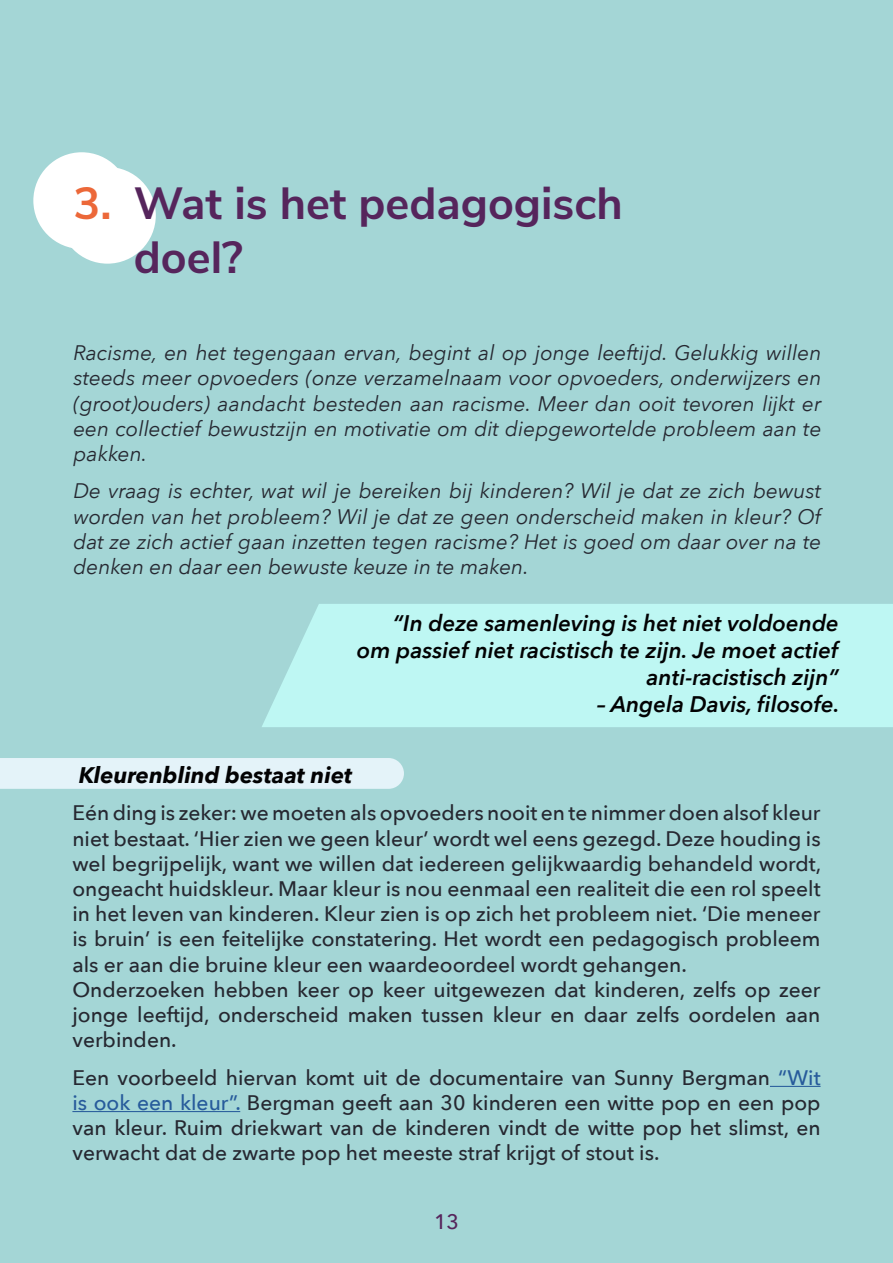
<style>
.page{position:relative;width:893px;height:1263px;background:#a4d6d6}
.page>*{position:absolute;margin:0;border:0;box-sizing:border-box;transform-origin:0 0}
.t1{font:700 45px/54px "Nunito Sans";color:#56255c}
.t2{font:italic 600 22.5px/27px "Avenir Next";color:#020203;text-align:right}
.t3{font:italic 700 22.5px "Avenir Next";color:#020203}
.t4{font:500 21px/25.2px "Avenir Next";color:#262831}
.t5{font:italic 21px/25.2px "Avenir Next";color:#262831;text-align:justify}
.t6{font:500 21px "Avenir Next";color:#56255c}
.s1{color:#ec6839}
.s2{color:#275b9b}
</style>
<div class="page">
<div style="left:59px;top:167px;width:97px;height:97px;background:#fff;border-radius:50%"></div>
<div style="left:33px;top:152px;width:97px;height:97px;background:#fff;border-radius:50%"></div>
<div style="left:0;top:758px;width:404px;height:31px;background:#e4f3f9"></div>
<hr style="left:770px;top:1086px;width:50px;height:1px;background:#275b9b">
<hr style="left:72px;top:1111px;width:168px;height:1px;background:#275b9b">
<div style="left:262px;top:604px;width:631px;height:123px;background:#bef7f3"></div>
<h1 class="t1" style="left:134px;top:174px;width:490px;text-indent:-61px"><span class="s1">3.</span> Wat is het pedagogisch doel?</h1>
<p class="t5" style="left:73px;top:339px;width:750px">Racisme, en het tegengaan ervan, begint al op jonge leeftijd. Gelukkig willen steeds meer opvoeders (onze verzamelnaam voor opvoeders, onderwijzers en (groot)ouders) aandacht besteden aan racisme. Meer dan ooit tevoren lijkt er een collectief bewustzijn en motivatie om dit diepgewortelde probleem aan te pakken.</p>
<p class="t5" style="left:73px;top:478px;width:750px">De vraag is echter, wat wil je bereiken bij kinderen? Wil je dat ze zich bewust worden van het probleem? Wil je dat ze geen onderscheid maken in kleur? Of dat ze zich actief gaan inzetten tegen racisme? Het is goed om daar over na te denken en daar een bewuste keuze in te maken.</p>
<p class="t2" style="left:357px;top:609px;width:484px">“In deze samenleving is het niet voldoende om passief niet racistisch te zijn. Je moet actief anti-racistisch zijn”</p>
<p class="t2" style="left:597px;top:690px;width:244px">– Angela Davis, filosofe.</p>
<p class="t3" style="left:79px;top:756px;width:275px">Kleurenblind bestaat niet</p>
<p class="t4" style="left:72px;top:800px;width:750px">Eén ding is zeker: we moeten als opvoeders nooit en te nimmer doen alsof kleur niet bestaat. ‘Hier zien we geen kleur’ wordt wel eens gezegd. Deze houding is wel begrijpelijk, want we willen dat iedereen gelijkwaardig behandeld wordt, ongeacht huidskleur. Maar kleur is nou eenmaal een realiteit die een rol speelt in het leven van kinderen. Kleur zien is op zich het probleem niet. ‘Die meneer is bruin’ is een feitelijke constatering. Het wordt een pedagogisch probleem als er aan die bruine kleur een waardeoordeel wordt gehangen.<br>Onderzoeken hebben keer op keer uitgewezen dat kinderen, zelfs op zeer jonge leeftijd, onderscheid maken tussen kleur en daar zelfs oordelen aan verbinden.</p>
<p class="t4" style="left:72px;top:1064px;width:750px;text-align:justify">Een voorbeeld hiervan komt uit de documentaire van Sunny Bergman <span class="s2">“Wit is ook een kleur”.</span> Bergman geeft aan 30 kinderen een witte pop en een pop van kleur. Ruim driekwart van de kinderen vindt de witte pop het slimst, en verwacht dat de zwarte pop het meeste straf krijgt of stout is.</p>
<p class="t6" style="left:434px;top:1203px;width:26px">13</p>
</div>
